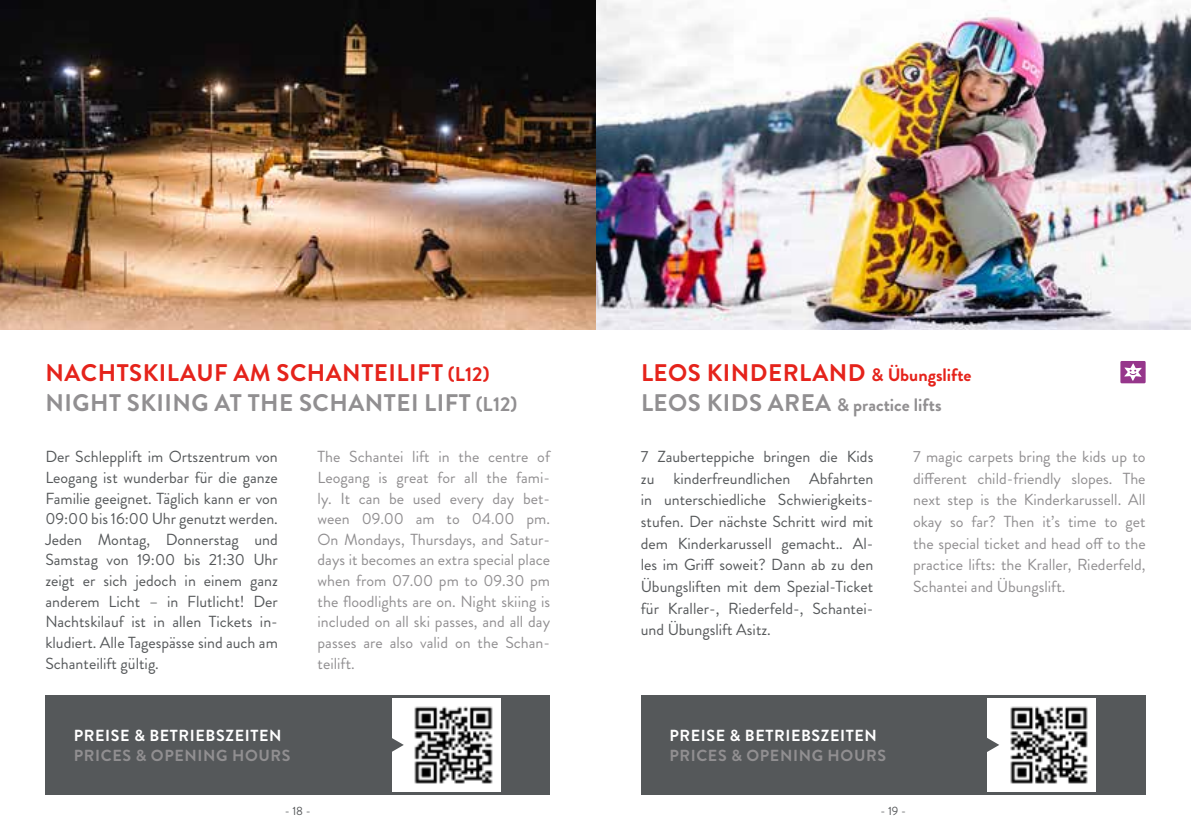
<style>
.page{position:relative;width:1191px;height:840px;background:#fff}
.page>*{position:absolute;margin:0;border:0;box-sizing:border-box;transform-origin:0 0}
.t1{font:700 24px/30px "Brandon Grotesque";letter-spacing:.02em;color:#918f91}
.t2{font:700 24px "Brandon Grotesque";letter-spacing:.02em;color:#e5231b}
.t3{font:700 18px "Brandon Grotesque";color:#918f91}
.t4{font:16px/20.6px "Brandon Grotesque";color:#55585a;text-align:justify}
.t5{font:16px/20.6px "Brandon Grotesque";color:#918f91;text-align:justify}
.t6{font:700 16px "Brandon Grotesque";letter-spacing:.04em;color:#fff}
.t7{font:700 16px "Brandon Grotesque";letter-spacing:.04em;color:#918f91}
.t8{font:12px "Brandon Grotesque";color:#55585a}
.s1{color:#e5231b}
.s2{font-size:20px;color:#e5231b}
.s3{font-size:20px}
.s4{font-size:18px}
.s5{font-size:24px}
</style>
<div class="page">
<img style="left:0;top:0;width:1191px;height:329px">
<svg style="left:1120px;top:361px;width:25px;height:22px"></svg>
<div style="left:641px;top:694px;width:504px;height:100px;background:#55585a"></div>
<div style="left:988px;top:697px;width:108px;height:94px;background:#fff"></div>
<img style="left:1002px;top:697px;width:93px;height:87px">
<svg style="left:987px;top:736px;width:12px;height:16px"></svg>
<div style="left:45px;top:694px;width:505px;height:100px;background:#55585a"></div>
<div style="left:392px;top:697px;width:108px;height:94px;background:#fff"></div>
<img style="left:407px;top:697px;width:93px;height:87px">
<svg style="left:392px;top:738px;width:12px;height:14px"></svg>
<h1 class="t1" style="left:46px;top:358px;width:473px"><span class="s1">NACHTSKILAUF AM SCHANTEILIFT</span> <span class="s2">(L12)<br></span>NIGHT SKIING AT THE SCHANTEI LIFT <span class="s3">(L12)</span></h1>
<p class="t4" style="left:45px;top:446px;width:234px">Der Schlepplift im Ortszentrum von Leogang ist wunderbar für die ganze Familie geeignet. Täglich kann er von 09:00 bis 16:00 Uhr genutzt werden.<br>Jeden Montag, Donnerstag und Samstag von 19:00 bis 21:30 Uhr zeigt er sich jedoch in einem ganz anderem Licht – in Flutlicht! Der Nachtskilauf ist in allen Tickets in&shy;kludiert. Alle Tagespässe sind auch am Schanteilift gültig.</p>
<p class="t5" style="left:317px;top:446px;width:234px">The Schantei lift in the centre of Leogang is great for all the fami&shy;ly. It can be used every day bet&shy;ween 09.00 am to 04.00 pm.<br>On Mondays, Thursdays, and Satur&shy;days it becomes an extra special place when from 07.00 pm to 09.30 pm the floodlights are on. Night skiing is included on all ski passes, and all day passes are also valid on the Schan&shy;teilift.</p>
<p class="t6" style="left:74px;top:723px;width:209px">PREISE &amp; BETRIEBSZEITEN</p>
<p class="t7" style="left:74px;top:743px;width:218px">PRICES &amp; OPENING HOURS</p>
<h1 class="t2" style="left:641px;top:356px;width:332px">LEOS KINDERLAND <span class="s4">&amp; Übungslifte</span></h1>
<p class="t3" style="left:641px;top:392px;width:302px"><span class="s5">LEOS KIDS AREA</span> &amp; practice lifts</p>
<p class="t4" style="left:641px;top:446px;width:234px;line-height:21.6px">7 Zauberteppiche bringen die Kids zu kinderfreundlichen Abfahrten in unterschiedliche Schwierigkeits&shy;stufen. Der nächste Schritt wird mit dem Kinderkarussell gemacht.. Al&shy;les im Griff soweit? Dann ab zu den Übungsliften mit dem Spezial-Ticket für Kraller-, Riederfeld-, Schantei&shy;und Übungslift Asitz.</p>
<p class="t5" style="left:913px;top:446px;width:234px;line-height:21.6px">7 magic carpets bring the kids up to different child-friendly slopes. The next step is the Kinderkarussell. All okay so far? Then it’s time to get the special ticket and head off to the practice lifts: the Kraller, Riederfeld, Schantei and Übungslift.</p>
<p class="t6" style="left:669px;top:723px;width:209px">PREISE &amp; BETRIEBSZEITEN</p>
<p class="t7" style="left:669px;top:743px;width:218px">PRICES &amp; OPENING HOURS</p>
<p class="t8" style="left:285px;top:802px;width:28px">- 18 -</p>
<p class="t8" style="left:880px;top:802px;width:27px">- 19 -</p>
</div>
